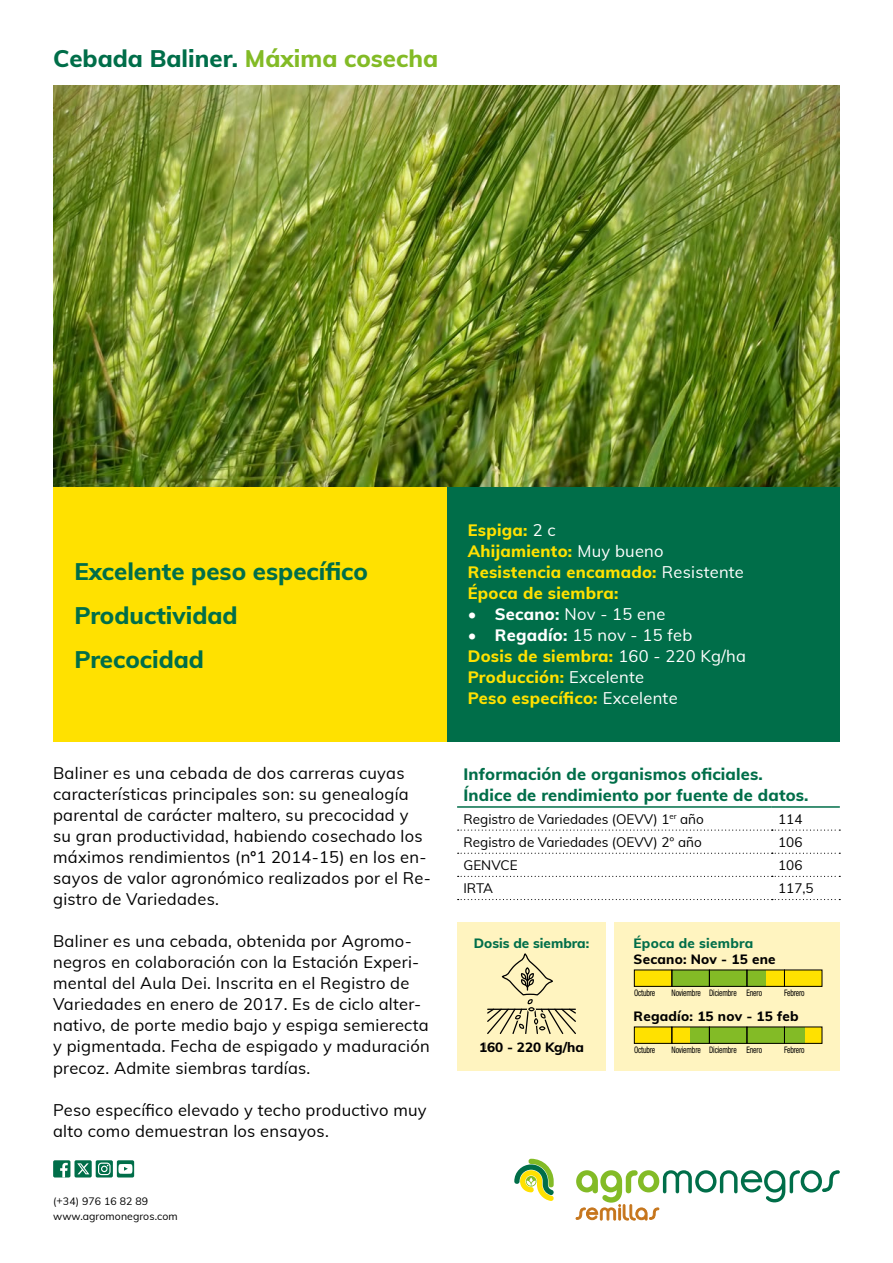
<style>
.page{position:relative;width:893px;height:1263px;background:#fff}
.page>*{position:absolute;margin:0;border:0;box-sizing:border-box;transform-origin:0 0}
.t1{font:800 24px/44px "Muli";color:#006e49}
.t2{font:16.5px/21px "Muli";letter-spacing:.015em;color:#000}
.t3{font:16.5px/21px "Muli";letter-spacing:.015em;color:#fff}
.t4{font:800 16.5px/21px "Muli";letter-spacing:.015em;color:#ffe100}
.t5{font:800 16.5px/21px "Muli";letter-spacing:.01em;color:#006e49}
.t6{font:13.5px "Muli";color:#000}
.t7{font:800 13.5px "Muli";letter-spacing:.015em;color:#000}
.t8{font:800 13.5px "Muli";letter-spacing:.005em;color:#006e49}
.t9{font:10.5px/15px "Muli";letter-spacing:.01em;color:#000}
.t10{font:condensed 9px "Helvetica Neue LT Std";letter-spacing:-.02em;color:#000;scale:.85 1}
.s1{color:#83bb26}
.s2{font-weight:400;color:#fff}
.s3{font-weight:800}
.s4{font-weight:800;color:#ffe100}
</style>
<div class="page">
<svg style="left:514px;top:1159px;width:40px;height:42px"></svg>
<svg style="left:575px;top:1170px;width:265px;height:51px"></svg>
<div style="left:74px;top:1160px;width:18px;height:17px;background:#006e49;border-radius:2px"></div>
<div style="left:96px;top:1160px;width:17px;height:17px;background:#006e49;border-radius:2px"></div>
<div style="left:53px;top:1160px;width:17px;height:17px;background:#006e49;border-radius:2px"></div>
<svg style="left:60px;top:1163px;width:8px;height:14px"></svg>
<div style="left:117px;top:1160px;width:17px;height:17px;background:#006e49;border-radius:2px"></div>
<svg style="left:118px;top:1164px;width:14px;height:10px"></svg>
<svg style="left:77px;top:1163px;width:12px;height:11px"></svg>
<svg style="left:98px;top:1162px;width:13px;height:13px"></svg>
<div style="left:446px;top:486px;width:394px;height:255px;background:#006e49"></div>
<div style="left:53px;top:486px;width:393px;height:255px;background:#ffe100"></div>
<svg style="left:458px;top:829px;width:382px;height:2px"></svg>
<svg style="left:458px;top:853px;width:382px;height:1px"></svg>
<svg style="left:458px;top:876px;width:382px;height:1px"></svg>
<svg style="left:458px;top:899px;width:382px;height:1px"></svg>
<hr style="left:457px;top:806px;width:315px;height:2px;background:#006e49">
<hr style="left:772px;top:806px;width:68px;height:2px;background:#006e49">
<div style="left:457px;top:922px;width:149px;height:149px;background:#fff4c0"></div>
<svg style="left:487px;top:953px;width:89px;height:81px"></svg>
<img style="left:53px;top:85px;width:787px;height:401px">
<div style="left:614px;top:922px;width:226px;height:149px;background:#fff4c0"></div>
<div style="left:634px;top:970px;width:188px;height:16px;background:#ffe100"></div>
<div style="left:672px;top:970px;width:93px;height:16px;background:#83bb26"></div>
<div style="left:634px;top:969px;width:38px;height:18px;border:1px solid #000"></div>
<div style="left:709px;top:969px;width:38px;height:18px;border:1px solid #000"></div>
<div style="left:784px;top:969px;width:38px;height:18px;border:1px solid #000"></div>
<div style="left:671px;top:969px;width:39px;height:18px;border:1px solid #000"></div>
<div style="left:746px;top:969px;width:39px;height:18px;border:1px solid #000"></div>
<div style="left:634px;top:1027px;width:188px;height:16px;background:#ffe100"></div>
<div style="left:690px;top:1027px;width:114px;height:16px;background:#83bb26"></div>
<div style="left:634px;top:1026px;width:38px;height:18px;border:1px solid #000"></div>
<div style="left:709px;top:1026px;width:38px;height:18px;border:1px solid #000"></div>
<div style="left:784px;top:1026px;width:38px;height:18px;border:1px solid #000"></div>
<div style="left:671px;top:1026px;width:39px;height:18px;border:1px solid #000"></div>
<div style="left:746px;top:1026px;width:39px;height:18px;border:1px solid #000"></div>
<h1 class="t1" style="left:53px;top:35px;width:387px">Cebada Baliner. <span class="s1">Máxima cosecha</span></h1>
<h1 class="t1" style="left:74px;top:548px;width:295px">Excelente peso específico<br>Productividad<br>Precocidad</h1>
<p class="t2" style="left:53px;top:762px;width:379px">Baliner es una cebada de dos carreras cuyas características principales son: su genealogía parental de carácter maltero, su precocidad y<br>su gran productividad, habiendo cosechado los máximos rendimientos (nº1 2014-15) en los en&shy;sayos de valor agronómico realizados por el Re&shy;gistro de Variedades.</p>
<p class="t2" style="left:53px;top:930px;width:378px">Baliner es una cebada, obtenida por Agromo&shy;negros en colaboración con la Estación Experi&shy;mental del Aula Dei. Inscrita en el Registro de Variedades en enero de 2017. Es de ciclo alter&shy;nativo, de porte medio bajo y espiga semierecta y pigmentada. Fecha de espigado y maduración precoz. Admite siembras tardías.</p>
<p class="t2" style="left:53px;top:1098px;width:375px">Peso específico elevado y techo productivo muy alto como demuestran los ensayos.</p>
<p class="t9" style="left:53px;top:1194px;width:126px">(+34) 976 16 82 89 www.agromonegros.com</p>
<p class="t4" style="left:468px;top:519px;width:278px">Espiga: <span class="s2">2 c<br></span>Ahijamiento: <span class="s2">Muy bueno<br></span>Resistencia encamado: <span class="s2">Resistente<br></span>Época de siembra:</p>
<p class="t3" style="left:468px;top:603px;width:199px">• <span class="s3">Secano:</span> Nov - 15 ene</p>
<p class="t3" style="left:468px;top:624px;width:280px">• <span class="s3">Regadío:</span> 15 nov - 15 feb<br><span class="s4">Dosis de siembra:</span> 160 - 220 Kg/ha<br><span class="s4">Producción:</span> Excelente<br><span class="s4">Peso específico:</span> Excelente</p>
<p class="t5" style="left:463px;top:762px;width:347px">Información de organismos oficiales.<br>Índice de rendimiento por fuente de datos.</p>
<p class="t6" style="left:463px;top:809px;width:242px">Registro de Variedades (OEVV) 1<sup>er</sup> año</p>
<p class="t6" style="left:778px;top:809px;width:26px">114</p>
<p class="t6" style="left:463px;top:832px;width:240px">Registro de Variedades (OEVV) 2° año</p>
<p class="t6" style="left:778px;top:832px;width:26px">106</p>
<p class="t6" style="left:463px;top:855px;width:56px">GENVCE</p>
<p class="t6" style="left:778px;top:855px;width:26px">106</p>
<p class="t6" style="left:463px;top:878px;width:31px">IRTA</p>
<p class="t6" style="left:778px;top:878px;width:37px">117,5</p>
<p class="t8" style="left:474px;top:934px;width:117px">Dosis de siembra:</p>
<p class="t7" style="left:479px;top:1038px;width:107px">160 - 220 Kg/ha</p>
<p class="t8" style="left:634px;top:934px;width:121px">Época de siembra</p>
<p class="t7" style="left:634px;top:949px;width:143px">Secano: Nov - 15 ene</p>
<p class="t10" style="left:634px;top:987px;width:27px">Octubre</p>
<p class="t10" style="left:672px;top:987px;width:108px">Noviembre Diciembre Enero</p>
<p class="t10" style="left:784px;top:987px;width:26px">Febrero</p>
<p class="t7" style="left:634px;top:1006px;width:167px">Regadío: 15 nov - 15 feb</p>
<p class="t10" style="left:634px;top:1044px;width:27px">Octubre</p>
<p class="t10" style="left:672px;top:1044px;width:108px">Noviembre Diciembre Enero</p>
<p class="t10" style="left:784px;top:1044px;width:26px">Febrero</p>
</div>
